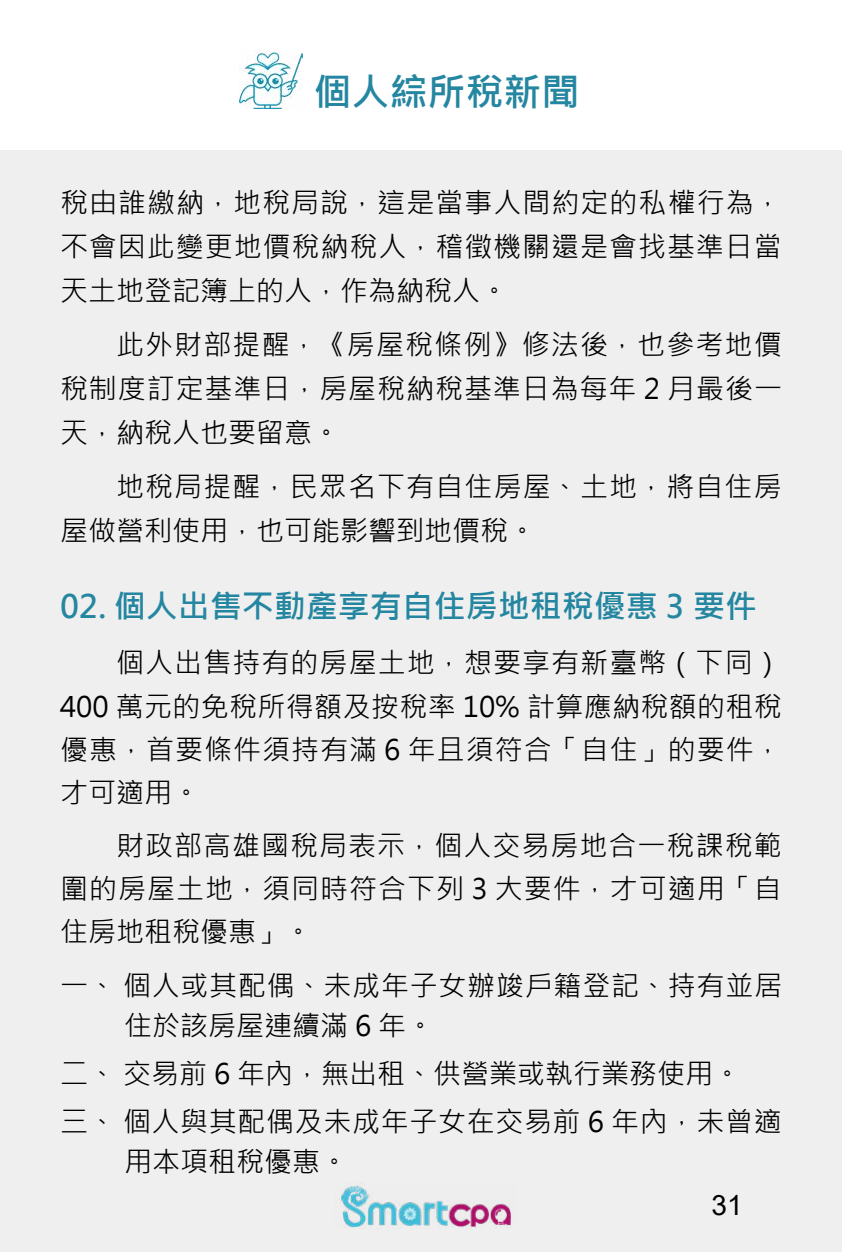
<style>
.page{position:relative;width:842px;height:1252px;background:#fff}
.page>*{position:absolute;margin:0;border:0;box-sizing:border-box;transform-origin:0 0}
.t1{font:700 38px "Microsoft Jheng Hei";color:#2486a0}
.t2{font:700 32px "Microsoft Jheng Hei";color:#2486a0}
.t3{font:28px/44px "Microsoft Jheng Hei";letter-spacing:.035em;color:#000;text-align:justify}
.t4{font:28px "Microsoft Jheng Hei";color:#000}
.t5{font:28px "Arial";color:#000}
</style>
<div class="page">
<div style="left:0;top:150px;width:842px;height:1102px;background:#efefef"></div>
<img style="left:341px;top:1182px;width:170px;height:46px">
<img style="left:239px;top:50px;width:64px;height:58px">
<h1 class="t1" style="left:314px;top:68px;width:267px">個人綜所稅新聞</h1>
<p class="t3" style="left:60px;top:181px;width:723px">稅由誰繳納，地稅局說，這是當事人間約定的私權行為，不會因此變更地價稅納稅人，稽徵機關還是會找基準日當天土地登記簿上的人，作為納稅人。</p>
<p class="t3" style="left:60px;top:323px;width:724px;text-indent:56px">此外財部提醒，《房屋稅條例》修法後，也參考地價稅制度訂定基準日，房屋稅納稅基準日為每年 2 月最後一天，納稅人也要留意。</p>
<p class="t3" style="left:60px;top:465px;width:723px;text-indent:56px">地稅局提醒，民眾名下有自住房屋、土地，將自住房屋做營利使用，也可能影響到地價稅。</p>
<p class="t2" style="left:60px;top:587px;width:699px">02. 個人出售不動產享有自住房地租稅優惠 3 要件</p>
<p class="t3" style="left:60px;top:641px;width:723px;line-height:43.3px;text-indent:56px">個人出售持有的房屋土地，想要享有新臺幣（下同）400 萬元的免稅所得額及按稅率 10% 計算應納稅額的租稅優惠，首要條件須持有滿 6 年且須符合「自住」的要件，才可適用。</p>
<p class="t3" style="left:60px;top:824px;width:723px;line-height:43px;text-indent:56px">財政部高雄國稅局表示，個人交易房地合一稅課稅範圍的房屋土地，須同時符合下列 3 大要件，才可適用「自住房地租稅優惠」。</p>
<p class="t3" style="left:124px;top:966px;width:660px;line-height:40px;text-indent:-64px">一、個人或其配偶、未成年子女辦竣戶籍登記、持有並居住於該房屋連續滿 6 年。</p>
<p class="t3" style="left:60px;top:1050px;width:723px;line-height:48px">二、交易前 6 年內，無出租、供營業或執行業務使用。<br>三、個人與其配偶及未成年子女在交易前 6 年內，未曾適</p>
<p class="t4" style="left:124px;top:1144px;width:225px">用本項租稅優惠。</p>
<p class="t5" style="left:712px;top:1186px;width:33px">31</p>
</div>
